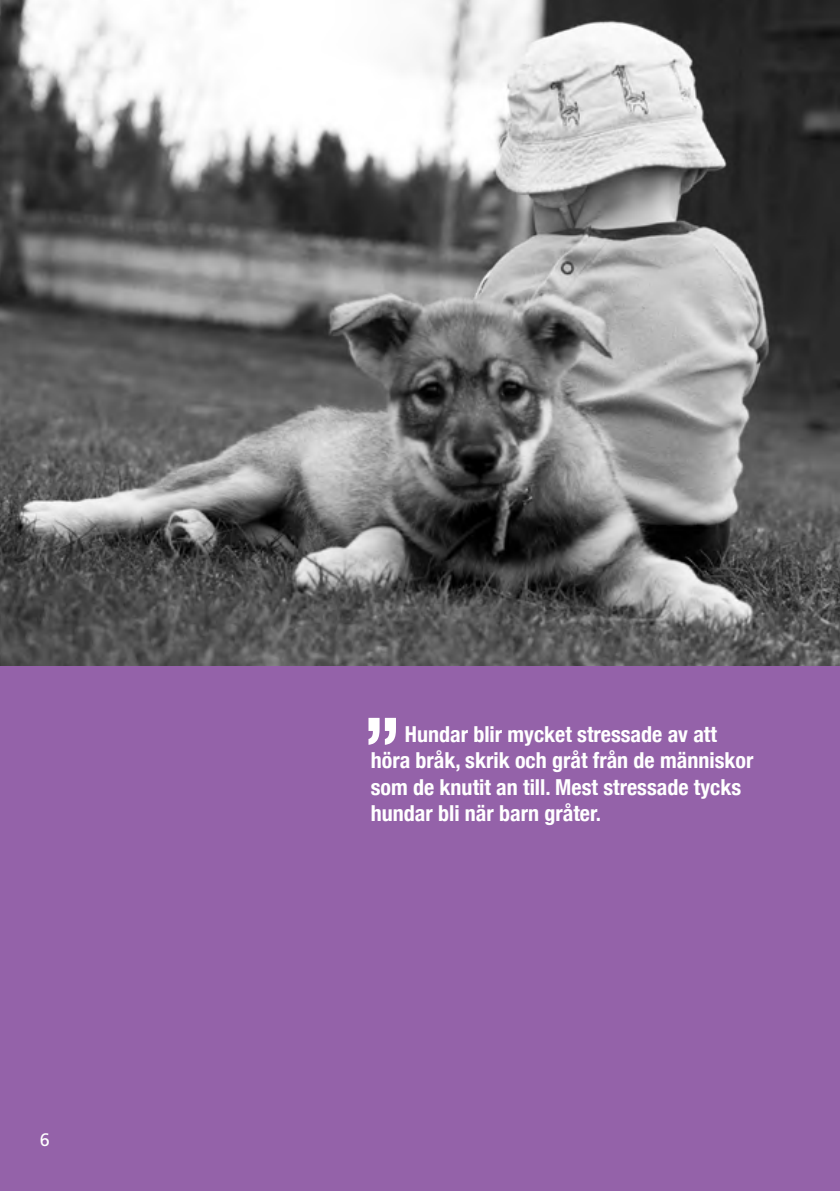
<style>
.page{position:relative;width:840px;height:1191px;background:#fff}
.page>*{position:absolute;margin:0;border:0;box-sizing:border-box;transform-origin:0 0}
.t1{font:700 condensed 84px "Helvetica Neue";color:#fff}
.t2{font:700 condensed 22px/26.4px "Helvetica Neue";color:#fff}
.t3{font:18px "Frutiger";color:#fff}
</style>
<div class="page">
<div style="left:0;top:624px;width:839px;height:567px;background:#9462a9"></div>
<img style="left:0;top:0;width:839px;height:665px">
<p class="t3" style="left:40px;top:1128px;width:12px">6</p>
<h1 class="t1" style="left:362px;top:697px;width:40px">”</h1>
<p class="t2" style="left:370px;top:720px;width:384px;text-indent:34px">Hundar blir mycket stressade av att höra bråk, skrik och gråt från de människor som de knutit an till. Mest stressade tycks hundar bli när barn gråter.</p>
</div>
